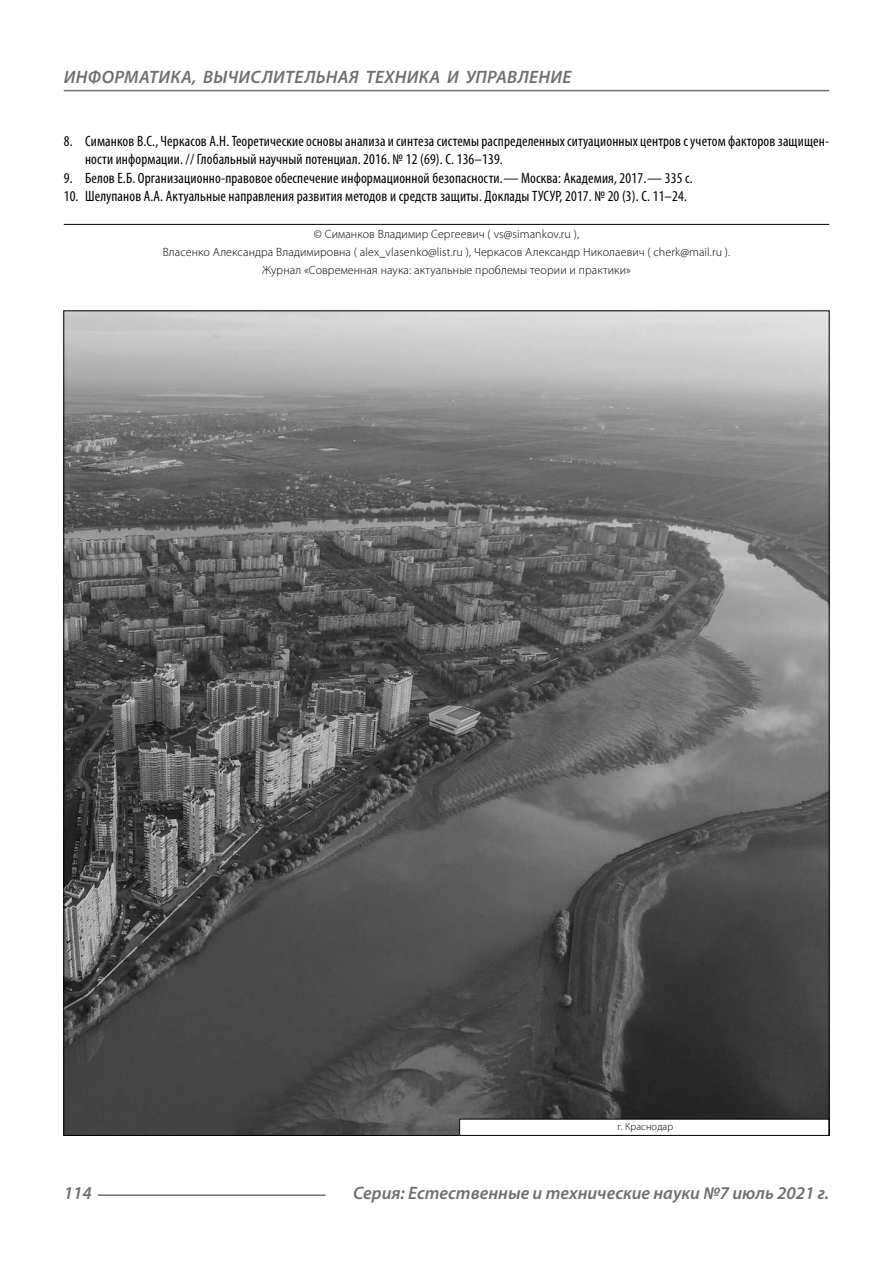
<style>
.page{position:relative;width:893px;height:1263px;background:#fff}
.page>*{position:absolute;margin:0;border:0;box-sizing:border-box;transform-origin:0 0}
.t1{font:italic 600 18px "Myriad Pro";color:#6e6e6e}
.t2{font:condensed 15px/18.3px "Myriad Pro";letter-spacing:.01em;color:#000}
.Copy{font:300 12px/18.3px "Myriad Pro";letter-spacing:.01em;color:#000;text-align:center}
.Author-doc{font:300 10.5px "Myriad Pro";letter-spacing:.01em;color:#000}
</style>
<div class="page">
<hr style="left:64px;top:224px;width:765px;height:1px;background:#000">
<img style="left:65px;top:312px;width:763px;height:822px">
<div style="left:460px;top:1119px;width:369px;height:16px;background:#fff"></div>
<div style="left:459px;top:1119px;width:370px;height:17px;border:1px solid #000"></div>
<hr style="left:98px;top:1194px;width:227px;height:2px;background:#6e6e6e">
<hr style="left:64px;top:90px;width:765px;height:1px;background:#6e6e6e">
<p class="t1" style="left:64px;top:66px;width:25px">Информатика</p>
<p class="t1" style="left:192px;top:66px;width:48px">, вычислител</p>
<p class="t1" style="left:316px;top:66px;width:23px">ьная</p>
<p class="t1" style="left:366px;top:66px;width:12px">техника</p>
<p class="t1" style="left:447px;top:66px;width:31px">и управление</p>
<p class="t2" style="left:85px;top:132px;width:746px;text-indent:-21px">8. Симанков В.С., Черкасов А.Н. Теоретические основы анализа и синтеза системы распределенных ситуационных центров с учетом факторов защищен&shy;ности информации. // Глобальный научный потенциал. 2016. № 12 (69). С. 136–139.</p>
<p class="t2" style="left:64px;top:168px;width:630px">9. Белов Е.Б. Организационно-правовое обеспечение информационной безопасности.— Москва: Академия, 2017.— 335 с.</p>
<p class="t2" style="left:64px;top:187px;width:625px">10. Шелупанов А.А. Актуальные направления развития методов и средств защиты. Доклады ТУСУР, 2017. № 20 (3). С. 11–24.</p>
<p class="Copy" style="left:163px;top:224px;width:569px">© Симанков Владимир Сергеевич ( vs@simankov.ru ),<br>Власенко Александра Владимировна ( alex_vlasenko@list.ru ), Черкасов Александр Николаевич ( cherk@mail.ru ).<br>Журнал «Современная наука: актуальные проблемы теории и практики»</p>
<p class="Author-doc" style="left:618px;top:1120px;width:57px">г. Краснодар</p>
<p class="t1" style="left:64px;top:1182px;width:30px">114</p>
<p class="t1" style="left:353px;top:1182px;width:478px">Серия: Естественные и технические науки №7 июль 2021 г.</p>
</div>
